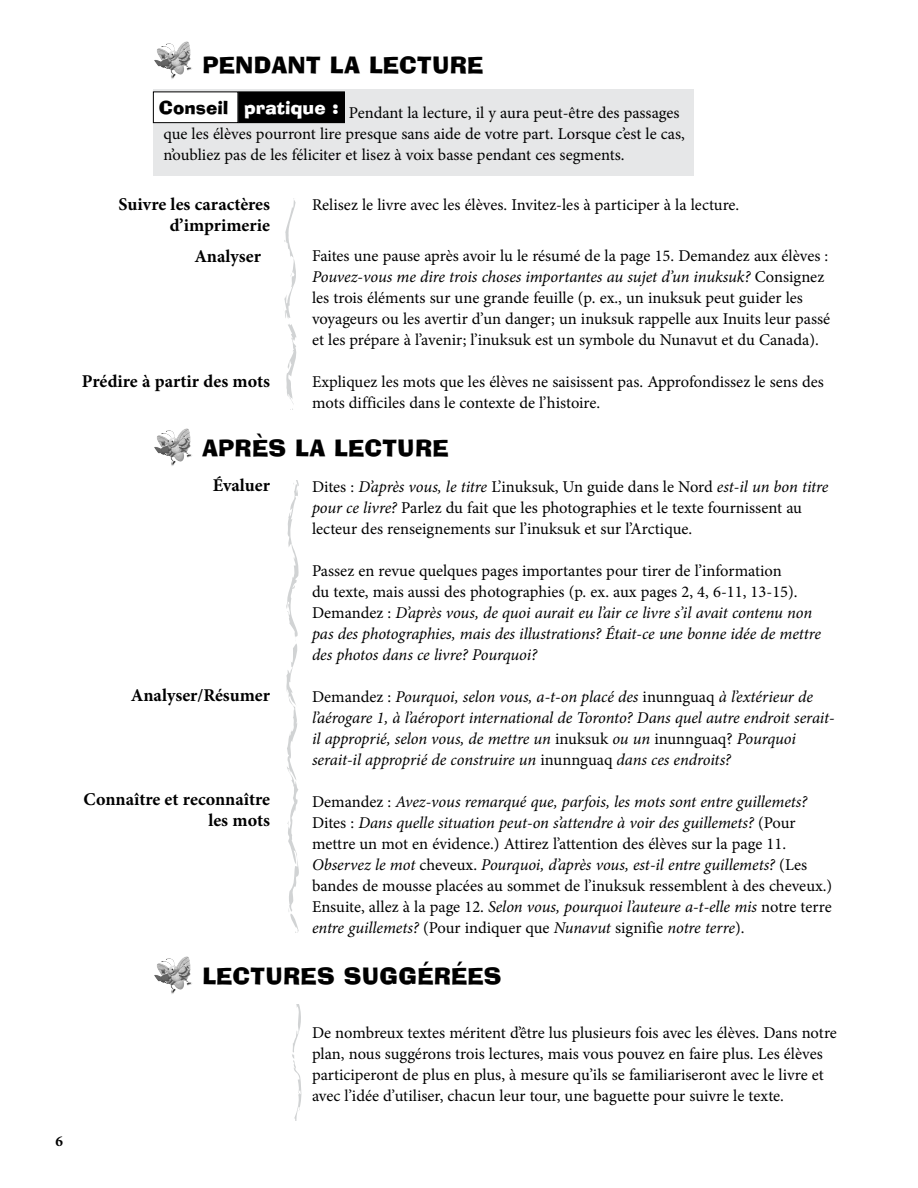
<style>
.page{position:relative;width:918px;height:1188px;background:#fff}
.page>*{position:absolute;margin:0;border:0;box-sizing:border-box;transform-origin:0 0}
.t1{font:22.5px "Ad Lib BT";letter-spacing:.015em;color:#000}
.t2{font:700 18px/21px "Minion Pro";color:#000;text-align:right}
.t3{font:16.5px/21px "Minion Pro";color:#000}
.t4{font:italic 16.5px/21px "Minion Pro";letter-spacing:-.01em;color:#000}
.t5{font:700 15px "Minion Pro";color:#000}
.s1{font-style:italic}
.s2{font-style:normal}
</style>
<div class="page">
<svg style="left:284px;top:198px;width:17px;height:922px"></svg>
<div style="left:270px;top:933px;width:44px;height:71px;background:#fff"></div>
<img style="left:157px;top:957px;width:29px;height:19px">
<img style="left:157px;top:42px;width:29px;height:19px">
<div style="left:270px;top:411px;width:44px;height:69px;background:#fff"></div>
<img style="left:157px;top:429px;width:29px;height:19px">
<div style="left:153px;top:89px;width:540px;height:87px;background:#e6e7e8"></div>
<div style="left:153px;top:92px;width:85px;height:31px;background:#fff"></div>
<div style="left:153px;top:92px;width:85px;height:31px;border:1px solid #000"></div>
<div style="left:239px;top:92px;width:105px;height:31px;background:#000"></div>
<div style="left:238px;top:92px;width:107px;height:31px;border:1px solid #000"></div>
<p class="t5" style="left:55px;top:1131px;width:9px">6</p>
<h1 class="t1" style="left:203px;top:51px;width:282px">PENDANT LA LECTURE</h1>
<p class="t3" style="left:159px;top:102px;width:527px"><sup>Conseil</sup> <sup>pratique</sup> <sup>:</sup> Pendant la lecture, il y aura peut-être des passages que les élèves pourront lire presque sans aide de votre part. Lorsque c’est le cas, n’oubliez pas de les féliciter et lisez à voix basse pendant ces segments.</p>
<p class="t2" style="left:119px;top:194px;width:153px">Suivre les caractères d’imprimerie</p>
<p class="t2" style="left:194px;top:245px;width:68px">Analyser</p>
<p class="t2" style="left:82px;top:370px;width:190px">Prédire à partir des mots</p>
<p class="t3" style="left:312px;top:194px;width:429px">Relisez le livre avec les élèves. Invitez-les à participer à la lecture.</p>
<p class="t3" style="left:312px;top:245px;width:520px">Faites une pause après avoir lu le résumé de la page 15. Demandez aux élèves :<br><span class="s1">Pouvez-vous me dire trois choses importantes au sujet d’un inuksuk?</span> Consignez les trois éléments sur une grande feuille (p. ex., un inuksuk peut guider les voyageurs ou les avertir d’un danger; un inuksuk rappelle aux Inuits leur passé et les prépare à l’avenir; l’inuksuk est un symbole du Nunavut et du Canada).</p>
<p class="t3" style="left:312px;top:371px;width:513px">Expliquez les mots que les élèves ne saisissent pas. Approfondissez le sens des mots difficiles dans le contexte de l’histoire.</p>
<h1 class="t1" style="left:203px;top:434px;width:248px">APRÈS LA LECTURE</h1>
<p class="t2" style="left:213px;top:475px;width:59px">Évaluer</p>
<p class="t2" style="left:131px;top:685px;width:141px">Analyser/Résumer</p>
<p class="t2" style="left:84px;top:789px;width:188px">Connaître et reconnaître les mots</p>
<p class="t3" style="left:312px;top:476px;width:518px">Dites : <span class="s1">D’après vous, le titre</span> L’inuksuk, Un guide dans le Nord <span class="s1">est-il un bon titre pour ce livre?</span> Parlez du fait que les photographies et le texte fournissent au lecteur des renseignements sur l’inuksuk et sur l’Arctique.</p>
<p class="t4" style="left:312px;top:560px;width:511px"><span class="s2">Passez en revue quelques pages importantes pour tirer de l’information<br>du texte, mais aussi des photographies (p. ex. aux pages 2, 4, 6-11, 13-15).<br>Demandez :</span> D’après vous, de quoi aurait eu l’air ce livre s’il avait contenu non pas des photographies, mais des illustrations? Était-ce une bonne idée de mettre des photos dans ce livre? Pourquoi?</p>
<p class="t4" style="left:312px;top:686px;width:524px"><span class="s2">Demandez :</span> Pourquoi, selon vous, a-t-on placé des <span class="s2">inunnguaq</span> à l’extérieur de l’aérogare 1, à l’aéroport international de Toronto? Dans quel autre endroit serait&shy;il approprié, selon vous, de mettre un <span class="s2">inuksuk</span> ou un <span class="s2">inunnguaq?</span> Pourquoi serait-il approprié de construire un <span class="s2">inunnguaq</span> dans ces endroits?</p>
<p class="t4" style="left:312px;top:791px;width:522px"><span class="s2">Demandez :</span> Avez-vous remarqué que, parfois, les mots sont entre guillemets?<br><span class="s2">Dites :</span> Dans quelle situation peut-on s’attendre à voir des guillemets? <span class="s2">(Pour mettre un mot en évidence.) Attirez l’attention des élèves sur la page 11.<br></span>Observez le mot <span class="s2">cheveux.</span> Pourquoi, d’après vous, est-il entre guillemets? <span class="s2">(Les bandes de mousse placées au sommet de l’inuksuk ressemblent à des cheveux.)<br>Ensuite, allez à la page 12.</span> Selon vous, pourquoi l’auteure a-t-elle mis <span class="s2">notre terre </span>entre guillemets? <span class="s2">(Pour indiquer que</span> Nunavut <span class="s2">signifie</span> notre terre<span class="s2">).</span></p>
<h1 class="t1" style="left:203px;top:962px;width:301px">LECTURES SUGGÉRÉES</h1>
<p class="t3" style="left:312px;top:1022px;width:526px">De nombreux textes méritent d’être lus plusieurs fois avec les élèves. Dans notre plan, nous suggérons trois lectures, mais vous pouvez en faire plus. Les élèves participeront de plus en plus, à mesure qu’ils se familiariseront avec le livre et avec l’idée d’utiliser, chacun leur tour, une baguette pour suivre le texte.</p>
</div>
